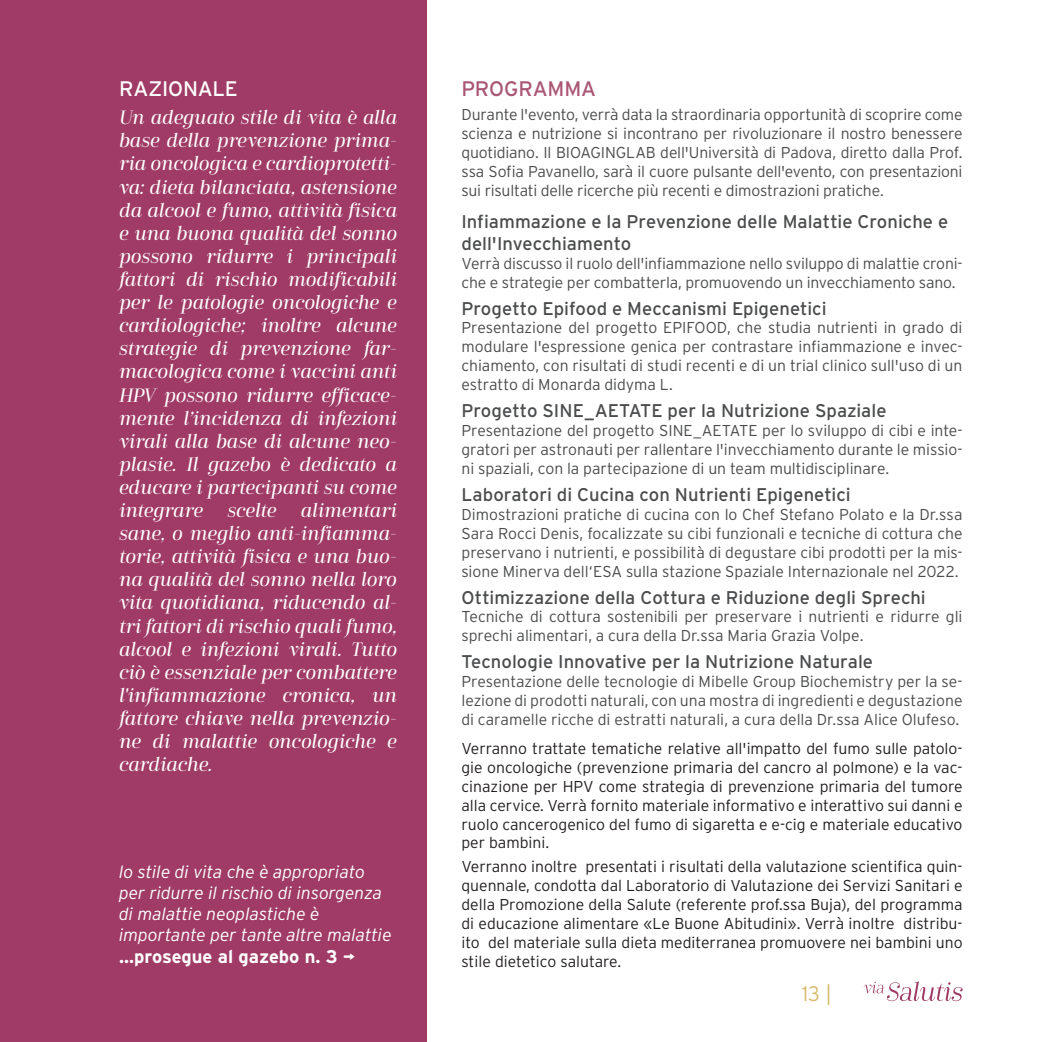
<style>
.page{position:relative;width:1042px;height:1042px;background:#fff}
.page>*{position:absolute;margin:0;border:0;box-sizing:border-box;transform-origin:0 0}
.t1{font:21px "Interstate";letter-spacing:-.01em;color:#fff}
.t2{font:21px "Interstate";letter-spacing:-.01em;color:#aa5675}
.t3{font:300 21px "Interstate";color:#d7ba6d}
.t4{font:19.25px/23.1px "Cabrito Didone Nor Med It";letter-spacing:-.005em;color:#fff;text-align:justify}
.t5{font:18.38px/22.1px "Interstate";color:#4b4c4d}
.t6{font:700 18.38px "Interstate";color:#fff}
.t7{font:italic 300 17.5px/21px "Interstate";color:#fff}
.t8{font:300 15.75px/18.9px "Interstate";letter-spacing:-.005em;color:#4b4c4d;text-align:justify}
.t9{font:300 15.75px/18.9px "Interstate";color:#231f20;text-align:justify}
</style>
<div class="page">
<div style="left:0;top:0;width:427px;height:1042px;background:#9f3b65"></div>
<svg style="left:863px;top:981px;width:100px;height:20px"></svg>
<p class="t1" style="left:119px;top:77px;width:120px">RAZIONALE</p>
<p class="t4" style="left:119px;top:106px;width:279px">Un adeguato stile di vita è alla base della prevenzione prima&shy;ria oncologica e cardioprotetti&shy;va: dieta bilanciata, astensione da alcool e fumo, attività fisica e una buona qualità del sonno possono ridurre i principali fattori di rischio modificabili per le patologie oncologiche e cardiologiche; inoltre alcune strategie di prevenzione far&shy;macologica come i vaccini anti HPV possono ridurre efficace&shy;mente l’incidenza di infezioni virali alla base di alcune neo&shy;plasie. Il gazebo è dedicato a educare i partecipanti su come integrare</p>
<p class="t4" style="left:119px;top:499px;width:279px;text-indent:182px">alimentari sane, o meglio anti-infiamma&shy;torie, attività fisica e una buo&shy;na qualità del sonno nella loro vita quotidiana, riducendo al&shy;tri fattori di rischio quali fumo, alcool e infezioni virali. Tutto ciò è essenziale per combattere l'infiammazione cronica, un fattore chiave nella prevenzio&shy;ne di malattie oncologiche e cardiache.</p>
<p class="t4" style="left:227px;top:499px;width:51px">scelte</p>
<p class="t7" style="left:119px;top:861px;width:274px">lo stile di vita che è appropriato per ridurre il rischio di insorgenza di malattie neoplastiche è importante per tante altre malattie</p>
<p class="t6" style="left:119px;top:946px;width:237px">...prosegue al gazebo n. 3 →</p>
<p class="t2" style="left:461px;top:77px;width:136px">PROGRAMMA</p>
<p class="t8" style="left:461px;top:105px;width:503px">Durante l'evento, verrà data la straordinaria opportunità di scoprire come scienza e nutrizione si incontrano per rivoluzionare il nostro benessere quotidiano. Il BIOAGINGLAB dell'Università di Padova, diretto dalla Prof. ssa Sofia Pavanello, sarà il cuore pulsante dell'evento, con presentazioni sui risultati delle ricerche più recenti e dimostrazioni pratiche.</p>
<p class="t5" style="left:461px;top:210px;width:488px">Infiammazione e la Prevenzione delle Malattie Croniche e dell'Invecchiamento</p>
<p class="t8" style="left:461px;top:253px;width:503px">Verrà discusso il ruolo dell'infiammazione nello sviluppo di malattie croni&shy;che e strategie per combatterla, promuovendo un invecchiamento sano.</p>
<p class="t5" style="left:461px;top:297px;width:366px">Progetto Epifood e Meccanismi Epigenetici</p>
<p class="t8" style="left:461px;top:318px;width:503px">Presentazione del progetto EPIFOOD, che studia nutrienti in grado di modulare l'espressione genica per contrastare infiammazione e invec&shy;chiamento, con risultati di studi recenti e di un trial clinico sull'uso di un estratto di Monarda didyma L.</p>
<p class="t5" style="left:461px;top:399px;width:427px">Progetto SINE_AETATE per la Nutrizione Spaziale</p>
<p class="t8" style="left:461px;top:421px;width:503px">Presentazione del progetto SINE_AETATE per lo sviluppo di cibi e inte&shy;gratori per astronauti per rallentare l'invecchiamento durante le missio&shy;ni spaziali, con la partecipazione di un team multidisciplinare.</p>
<p class="t5" style="left:461px;top:483px;width:391px">Laboratori di Cucina con Nutrienti Epigenetici</p>
<p class="t8" style="left:461px;top:505px;width:503px">Dimostrazioni pratiche di cucina con lo Chef Stefano Polato e la Dr.ssa Sara Rocci Denis, focalizzate su cibi funzionali e tecniche di cottura che preservano i nutrienti, e possibilità di degustare cibi prodotti per la mis&shy;sione Minerva dell‘ESA sulla stazione Spaziale Internazionale nel 2022.</p>
<p class="t5" style="left:461px;top:586px;width:466px">Ottimizzazione della Cottura e Riduzione degli Sprechi</p>
<p class="t8" style="left:461px;top:607px;width:503px">Tecniche di cottura sostenibili per preservare i nutrienti e ridurre gli sprechi alimentari, a cura della Dr.ssa Maria Grazia Volpe.</p>
<p class="t5" style="left:461px;top:651px;width:413px">Tecnologie Innovative per la Nutrizione Naturale</p>
<p class="t8" style="left:461px;top:672px;width:503px">Presentazione delle tecnologie di Mibelle Group Biochemistry per la se&shy;lezione di prodotti naturali, con una mostra di ingredienti e degustazione di caramelle ricche di estratti naturali, a cura della Dr.ssa Alice Olufeso.</p>
<p class="t9" style="left:461px;top:739px;width:503px">Verranno trattate tematiche relative all'impatto del fumo sulle patolo&shy;gie oncologiche (prevenzione primaria del cancro al polmone) e la vac&shy;cinazione per HPV come strategia di prevenzione primaria del tumore alla cervice. Verrà fornito materiale informativo e interattivo sui danni e ruolo cancerogenico del fumo di sigaretta e e-cig e materiale educativo per bambini.</p>
<p class="t9" style="left:461px;top:857px;width:503px">Verranno inoltre presentati i risultati della valutazione scientifica quin&shy;quennale, condotta dal Laboratorio di Valutazione dei Servizi Sanitari e della Promozione della Salute (referente prof.ssa Buja), del programma di educazione alimentare «Le Buone Abitudini». Verrà inoltre distribu&shy;ito del materiale sulla dieta mediterranea promuovere nei bambini uno stile dietetico salutare.</p>
<h1 class="t3" style="left:802px;top:981px;width:32px">13 |</h1>
</div>
